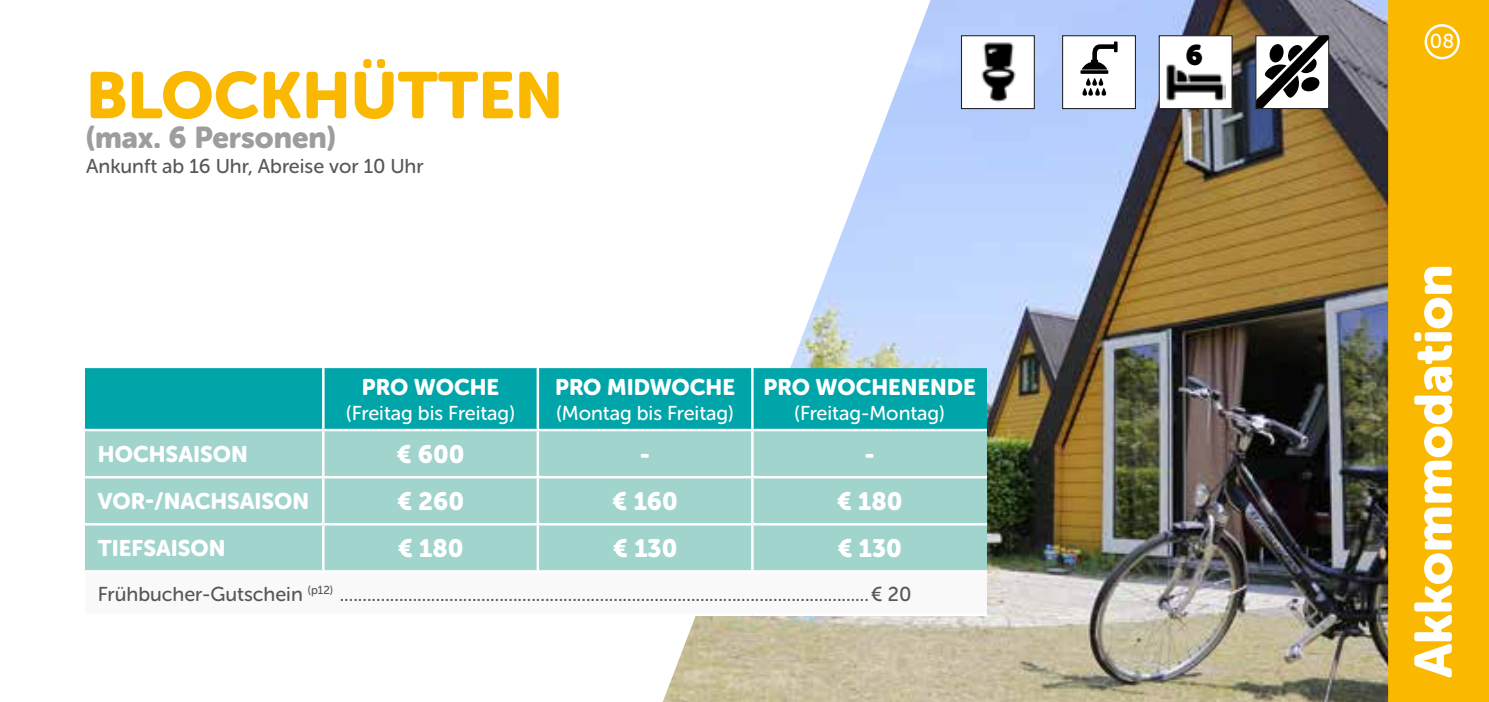
<style>
.page{position:relative;width:1489px;height:702px;background:#fff}
.page>*{position:absolute;margin:0;border:0;box-sizing:border-box;transform-origin:0 0}
.t1{font:65px "Museo Sans Rounded 900";color:#fbb800}
.t2{font:52.5px "Museo Sans Rounded 900";color:#fff}
.t3{font:30px "Museo Sans Rounded 900";color:#9d9d9c}
.t4{font:28px "Museo Sans Rounded";color:#000}
.t5{font:25px "Museo Sans Rounded 900";color:#fff}
.t6{font:22.5px "Museo Sans Rounded 900";color:#fff}
.t7{font:20px "Museo Sans Rounded 500";color:#575756}
.t8{font:20px "Museo Sans Rounded 500";color:#fff}
</style>
<div class="page">
<div style="left:1387px;top:0;width:101px;height:702px;background:#fbb800"></div>
<img style="left:663px;top:0;width:724px;height:702px">
<div style="left:960px;top:35px;width:74px;height:74px;background:#fff;border:1px solid #241f21"></div>
<svg style="left:1255px;top:35px;width:74px;height:73px"></svg>
<div style="left:1062px;top:35px;width:73px;height:74px;background:#fff;border:1px solid #211f21"></div>
<div style="left:1158px;top:35px;width:74px;height:74px;background:#fff;border:1px solid #241f21"></div>
<img style="left:1166px;top:64px;width:59px;height:38px">
<img style="left:981px;top:42px;width:35px;height:61px">
<svg style="left:1081px;top:42px;width:37px;height:28px"></svg>
<svg style="left:1080px;top:70px;width:28px;height:4px"></svg>
<svg style="left:1082px;top:78px;width:25px;height:18px"></svg>
<div style="left:85px;top:368px;width:901px;height:61px;background:#00a5a9"></div>
<div style="left:85px;top:431px;width:901px;height:139px;background:#a0d4cd"></div>
<div style="left:84px;top:571px;width:902px;height:43px;background:#f9f9f9"></div>
<hr style="left:322px;top:368px;width:2px;height:61px;background:#fff">
<hr style="left:536px;top:368px;width:3px;height:61px;background:#fff">
<hr style="left:751px;top:368px;width:2px;height:61px;background:#fff">
<hr style="left:322px;top:431px;width:2px;height:45px;background:#fff">
<hr style="left:538px;top:429px;width:214px;height:2px;background:#fff">
<hr style="left:536px;top:431px;width:3px;height:45px;background:#fff">
<hr style="left:752px;top:429px;width:234px;height:2px;background:#fff">
<hr style="left:751px;top:431px;width:2px;height:45px;background:#fff">
<hr style="left:82px;top:476px;width:241px;height:2px;background:#fff">
<hr style="left:323px;top:476px;width:215px;height:2px;background:#fff">
<hr style="left:322px;top:478px;width:2px;height:45px;background:#fff">
<hr style="left:538px;top:476px;width:214px;height:2px;background:#fff">
<hr style="left:536px;top:478px;width:3px;height:45px;background:#fff">
<hr style="left:752px;top:476px;width:234px;height:2px;background:#fff">
<hr style="left:751px;top:478px;width:2px;height:45px;background:#fff">
<hr style="left:82px;top:523px;width:241px;height:2px;background:#fff">
<hr style="left:323px;top:523px;width:215px;height:2px;background:#fff">
<hr style="left:322px;top:525px;width:2px;height:45px;background:#fff">
<hr style="left:538px;top:523px;width:214px;height:2px;background:#fff">
<hr style="left:536px;top:525px;width:3px;height:45px;background:#fff">
<hr style="left:752px;top:523px;width:234px;height:2px;background:#fff">
<hr style="left:751px;top:525px;width:2px;height:45px;background:#fff">
<hr style="left:82px;top:570px;width:241px;height:2px;background:#fff">
<hr style="left:82px;top:572px;width:3px;height:41px;background:#fff">
<hr style="left:323px;top:570px;width:215px;height:2px;background:#fff">
<hr style="left:538px;top:570px;width:214px;height:2px;background:#fff">
<hr style="left:752px;top:570px;width:234px;height:2px;background:#fff">
<hr style="left:82px;top:613px;width:241px;height:3px;background:#fff">
<hr style="left:323px;top:613px;width:215px;height:3px;background:#fff">
<hr style="left:538px;top:613px;width:214px;height:3px;background:#fff">
<hr style="left:752px;top:613px;width:234px;height:3px;background:#fff">
<div style="left:1424px;top:24px;width:35px;height:35px;border:2px solid #fff;border-radius:50%"></div>
<h1 class="t1" style="left:86px;top:59px;width:478px">BLOCKHÜTTEN</h1>
<h3 class="t3" style="left:86px;top:121px;width:251px">(max. 6 Personen)</h3>
<p class="t7" style="left:86px;top:155px;width:339px">Ankunft ab 16 Uhr, Abreise vor 10 Uhr</p>
<p class="t6" style="left:362px;top:374px;width:139px">PRO WOCHE</p>
<p class="t8" style="left:346px;top:402px;width:170px">(Freitag bis Freitag)</p>
<p class="t6" style="left:555px;top:374px;width:181px">PRO MIDWOCHE</p>
<p class="t8" style="left:556px;top:402px;width:179px">(Montag bis Freitag)</p>
<p class="t6" style="left:763px;top:374px;width:214px">PRO WOCHENENDE</p>
<p class="t8" style="left:794px;top:402px;width:152px">(Freitag-Montag)</p>
<p class="t6" style="left:98px;top:441px;width:151px">HOCHSAISON</p>
<p class="t5" style="left:396px;top:440px;width:70px">€ 600</p>
<p class="t5" style="left:640px;top:440px;width:12px">-</p>
<p class="t5" style="left:864px;top:440px;width:12px">-</p>
<p class="t6" style="left:98px;top:488px;width:213px">VOR-/NACHSAISON</p>
<p class="t5" style="left:397px;top:487px;width:68px">€ 260</p>
<p class="t5" style="left:612px;top:487px;width:67px">€ 160</p>
<p class="t5" style="left:836px;top:487px;width:67px">€ 180</p>
<p class="t6" style="left:98px;top:535px;width:129px">TIEFSAISON</p>
<p class="t5" style="left:397px;top:534px;width:67px">€ 180</p>
<p class="t5" style="left:613px;top:534px;width:66px">€ 130</p>
<p class="t5" style="left:837px;top:534px;width:66px">€ 130</p>
<p class="t7" style="left:98px;top:582px;width:815px">Frühbucher-Gutschein <sup>(p12)</sup> ....................................................................................................................€ 20</p>
<h3 class="t4" style="left:1185px;top:39px;width:19px">6</h3>
<p class="t8" style="left:1429px;top:31px;width:26px">08</p>
<h2 class="t2" style="left:1403px;top:677px;width:415px;rotate:-90deg">Akkommodation</h2>
</div>
